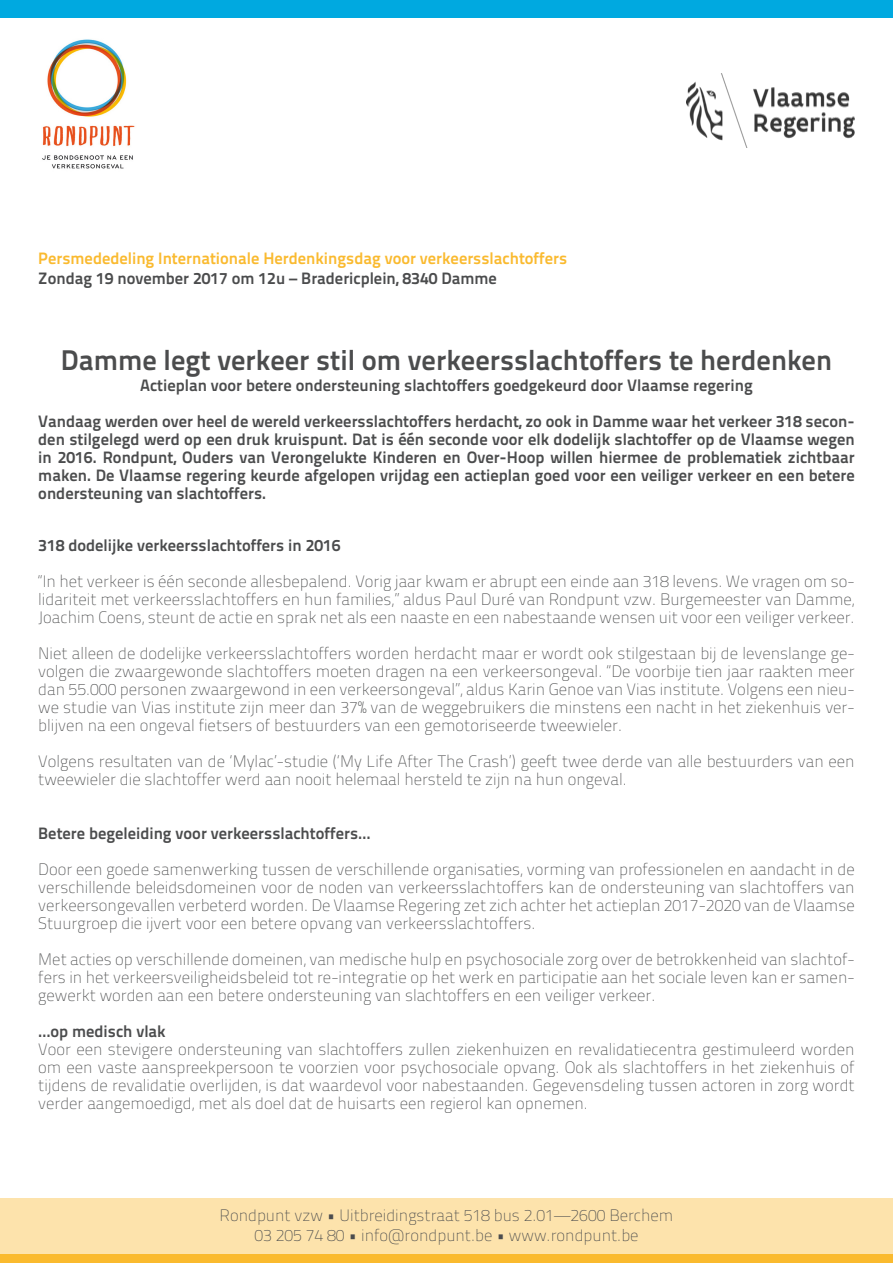
<style>
.page{position:relative;width:893px;height:1263px;background:#fff}
.page>*{position:absolute;margin:0;border:0;box-sizing:border-box;transform-origin:0 0}
.t1{font:28.5px "Titillium Text 22 L 800 wt";color:#4b4c4d}
.t2{font:16.5px/18px "Titillium Text 22 L 1 wt";color:#4b4c4d;text-align:justify}
.t3{font:16.5px/18px "Titillium Text 22 L 800 wt";color:#4b4c4d;text-align:justify}
.t4{font:16.5px "Titillium Text 22 L 800 wt";color:#faba2f}
</style>
<div class="page">
<div style="left:0;top:0;width:893px;height:17px;background:#00a9e0"></div>
<div style="left:0;top:1255px;width:893px;height:8px;background:#faba2f"></div>
<div style="left:0;top:1198px;width:893px;height:56px;background:#fde3ac"></div>
<img style="left:42px;top:39px;width:93px;height:130px">
<img style="left:686px;top:73px;width:169px;height:75px">
<p class="t4" style="left:38px;top:245px;width:530px">Persmededeling Internationale Herdenkingsdag voor verkeersslachtoffers</p>
<p class="t3" style="left:38px;top:268px;width:460px">Zondag 19 november 2017 om 12u – Bradericplein, 8340 Damme</p>
<p class="t1" style="left:61px;top:338px;width:773px">Damme legt verkeer stil om verkeersslachtoffers te herdenken</p>
<p class="t3" style="left:140px;top:375px;width:614px">Actieplan voor betere ondersteuning slachtoffers goedgekeurd door Vlaamse regering</p>
<p class="t3" style="left:38px;top:411px;width:818px">Vandaag werden over heel de wereld verkeersslachtoffers herdacht, zo ook in Damme waar het verkeer 318 secon&shy;den stilgelegd werd op een druk kruispunt. Dat is één seconde voor elk dodelijk slachtoffer op de Vlaamse wegen in 2016. Rondpunt, Ouders van Verongelukte Kinderen en Over-Hoop willen hiermee de problematiek zichtbaar maken. De Vlaamse regering keurde afgelopen vrijdag een actieplan goed voor een veiliger verkeer en een betere ondersteuning van slachtoffers.</p>
<p class="t3" style="left:38px;top:535px;width:304px">318 dodelijke verkeersslachtoffers in 2016</p>
<p class="t2" style="left:38px;top:571px;width:818px">“In het verkeer is één seconde allesbepalend. Vorig jaar kwam er abrupt een einde aan 318 levens. We vragen om so&shy;lidariteit met verkeersslachtoffers en hun families,” aldus Paul Duré van Rondpunt vzw. Burgemeester van Damme, Joachim Coens, steunt de actie en sprak net als een naaste en een nabestaande wensen uit voor een veiliger verkeer.</p>
<p class="t2" style="left:38px;top:643px;width:818px">Niet alleen de dodelijke verkeersslachtoffers worden herdacht maar er wordt ook stilgestaan bij de levenslange ge&shy;volgen die zwaargewonde slachtoffers moeten dragen na een verkeersongeval. “De voorbije tien jaar raakten meer dan 55.000 personen zwaargewond in een verkeersongeval”, aldus Karin Genoe van Vias institute. Volgens een nieu&shy;we studie van Vias institute zijn meer dan 37% van de weggebruikers die minstens een nacht in het ziekenhuis ver&shy;blijven na een ongeval fietsers of bestuurders van een gemotoriseerde tweewieler.</p>
<p class="t2" style="left:38px;top:751px;width:818px">Volgens resultaten van de ‘Mylac’-studie (‘My Life After The Crash’) geeft twee derde van alle bestuurders van een tweewieler die slachtoffer werd aan nooit helemaal hersteld te zijn na hun ongeval.</p>
<p class="t3" style="left:38px;top:823px;width:334px">Betere begeleiding voor verkeersslachtoffers…</p>
<p class="t2" style="left:38px;top:859px;width:818px">Door een goede samenwerking tussen de verschillende organisaties, vorming van professionelen en aandacht in de verschillende beleidsdomeinen voor de noden van verkeersslachtoffers kan de ondersteuning van slachtoffers van verkeersongevallen verbeterd worden. De Vlaamse Regering zet zich achter het actieplan 2017-2020 van de Vlaamse Stuurgroep die ijvert voor een betere opvang van verkeersslachtoffers.</p>
<p class="t2" style="left:38px;top:949px;width:818px">Met acties op verschillende domeinen, van medische hulp en psychosociale zorg over de betrokkenheid van slachtof&shy;fers in het verkeersveiligheidsbeleid tot re-integratie op het werk en participatie aan het sociale leven kan er samen&shy;gewerkt worden aan een betere ondersteuning van slachtoffers en een veiliger verkeer.</p>
<p class="t3" style="left:38px;top:1021px;width:129px">…op medisch vlak</p>
<p class="t2" style="left:38px;top:1039px;width:818px">Voor een stevigere ondersteuning van slachtoffers zullen ziekenhuizen en revalidatiecentra gestimuleerd worden om een vaste aanspreekpersoon te voorzien voor psychosociale opvang. Ook als slachtoffers in het ziekenhuis of tijdens de revalidatie overlijden, is dat waardevol voor nabestaanden. Gegevensdeling tussen actoren in zorg wordt verder aangemoedigd, met als doel dat de huisarts een regierol kan opnemen.</p>
<p class="t2" style="left:220px;top:1206px;width:455px">Rondpunt vzw • Uitbreidingstraat 518 bus 2.01—2600 Berchem</p>
<p class="t2" style="left:254px;top:1225px;width:386px">03 205 74 80 • info@rondpunt.be • www.rondpunt.be</p>
</div>
